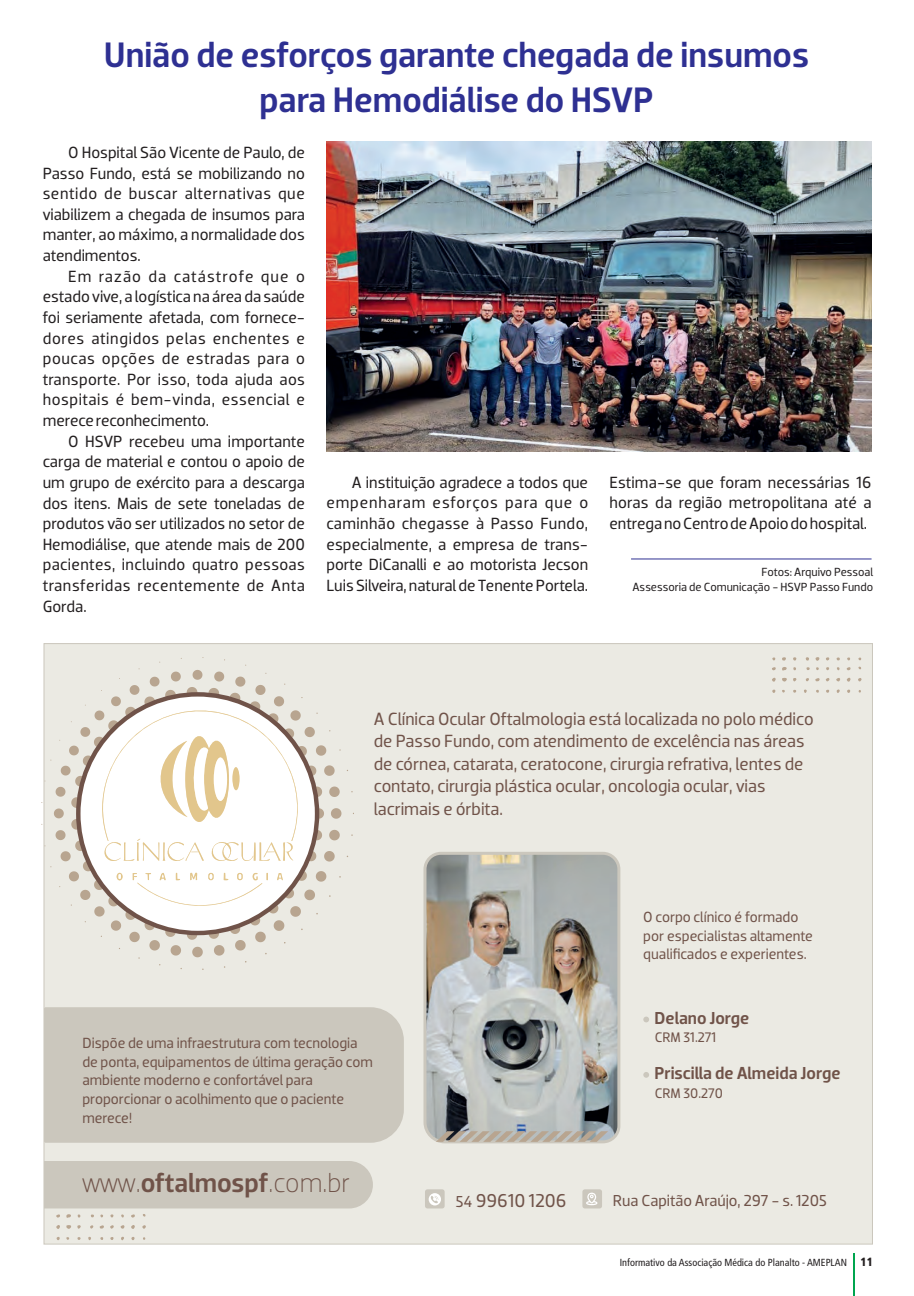
<style>
.page{position:relative;width:914px;height:1296px;background:#fff}
.page>*{position:absolute;margin:0;border:0;box-sizing:border-box;transform-origin:0 0}
.t1{font:500 36px/45px "Dobra";color:#2e3092;text-align:center}
.t2{font:300 27.3px "Dobra";letter-spacing:-.01em;color:#705349}
.t3{font:18.9px "Dobra";color:#705349}
.t4{font:18px/22.5px "Dobra";color:#705349}
.t5{font:500 17.55px "Dobra";color:#705349}
.t6{font:16.5px/20.5px "Dobra";color:#231f20;text-align:justify}
.t7{font:16.2px "Dobra";color:#705349}
.t8{font:15px/18.8px "Dobra";color:#705349}
.t9{font:14.1px "Dobra";color:#705349}
.t10{font:12px/15px "Dobra";color:#231f20;text-align:right}
.t11{font:condensed 10.2px "Frutiger";color:#231f20}
.s1{font-weight:500}
.s2{font-size:16.2px}
.s3{font-weight:900;font-size:11.85px}
</style>
<div class="page">
<div style="left:44px;top:644px;width:828px;height:600px;background:#ebeae3"></div>
<svg style="left:66px;top:1225px;width:5px;height:4px"></svg>
<svg style="left:66px;top:1214px;width:5px;height:4px"></svg>
<svg style="left:100px;top:1225px;width:4px;height:4px"></svg>
<svg style="left:131px;top:1225px;width:4px;height:4px"></svg>
<svg style="left:120px;top:1225px;width:4px;height:4px"></svg>
<svg style="left:110px;top:1225px;width:4px;height:4px"></svg>
<svg style="left:142px;top:1225px;width:4px;height:4px"></svg>
<svg style="left:77px;top:1225px;width:4px;height:4px"></svg>
<svg style="left:131px;top:1214px;width:4px;height:4px"></svg>
<svg style="left:56px;top:1225px;width:4px;height:4px"></svg>
<svg style="left:56px;top:1214px;width:4px;height:4px"></svg>
<svg style="left:100px;top:670px;width:254px;height:300px"></svg>
<img style="left:423px;top:852px;width:198px;height:292px">
<svg style="left:76px;top:692px;width:243px;height:243px;fill:#fff"></svg>
<div style="left:46px;top:1161px;width:327px;height:47px;background:#cbc7bd"></div>
<svg style="left:582px;top:1189px;width:20px;height:19px"></svg>
<svg style="left:425px;top:1189px;width:19px;height:19px"></svg>
<div style="left:44px;top:1007px;width:360px;height:136px;background:#cbc7bd"></div>
<svg style="left:782px;top:678px;width:4px;height:4px"></svg>
<svg style="left:782px;top:667px;width:4px;height:4px"></svg>
<svg style="left:846px;top:678px;width:4px;height:4px"></svg>
<svg style="left:815px;top:657px;width:4px;height:4px"></svg>
<svg style="left:782px;top:657px;width:4px;height:4px"></svg>
<svg style="left:805px;top:657px;width:4px;height:4px"></svg>
<svg style="left:436px;top:1131px;width:172px;height:11px;background:#b3ab9f"></svg>
<svg style="left:643px;top:1017px;width:6px;height:5px"></svg>
<svg style="left:643px;top:1072px;width:6px;height:6px"></svg>
<hr style="left:853px;top:1253px;width:1px;height:43px;background:#00a54f">
<img style="left:326px;top:141px;width:545px;height:311px">
<hr style="left:631px;top:559px;width:240px;height:1px;background:#2e3092">
<h1 class="t1" style="left:104px;top:36px;width:706px">União de esforços garante chegada de insumos para Hemodiálise do HSVP</h1>
<p class="t6" style="left:43px;top:144px;width:264px;text-indent:26px">O Hospital São Vicente de Paulo, de Passo Fundo, está se mobilizando no sentido de buscar alternativas que viabilizem a chegada de insumos para manter, ao máximo, a normalidade dos atendimentos.</p>
<p class="t6" style="left:43px;top:267px;width:264px;text-indent:26px">Em razão da catástrofe que o estado vive, a logística na área da saúde foi seriamente afetada, com fornece&shy;dores atingidos pelas enchentes e poucas opções de estradas para o transporte. Por isso, toda ajuda aos hospitais é bem-vinda, essencial e merecereconhecimento.</p>
<p class="t6" style="left:43px;top:432px;width:264px;text-indent:26px">O HSVP recebeu uma importante carga de material e contou o apoio de um grupo de exército para a descarga dos itens. Mais de sete toneladas de produtos vão ser utilizados no setor de Hemodiálise, que atende mais de 200 pacientes, incluindo quatro pessoas transferidas recentemente de Anta Gorda.</p>
<p class="t6" style="left:326px;top:473px;width:263px;text-indent:26px">A instituição agradece a todos que empenharam esforços para que o caminhão chegasse à Passo Fundo, especialmente, a empresa de trans&shy;porte DiCanalli e ao motorista Jecson Luis Silveira, natural de Tenente Portela.</p>
<p class="t6" style="left:609px;top:473px;width:263px">Estima-se que foram necessárias 16 horas da região metropolitana até a entreganoCentrodeApoiodohospital.</p>
<p class="t10" style="left:632px;top:566px;width:242px">Fotos: Arquivo Pessoal<br>Assessoria de Comunicação - HSVP Passo Fundo</p>
<p class="t4" style="left:374px;top:709px;width:441px">A Clínica Ocular Oftalmologia está localizada no polo médico de Passo Fundo, com atendimento de excelência nas áreas de córnea, catarata, ceratocone, cirurgia refrativa, lentes de contato, cirurgia plástica ocular, oncologia ocular, vias lacrimais e órbita.</p>
<p class="t8" style="left:643px;top:909px;width:171px">O corpo clínico é formado por especialistas altamente qualificados e experientes.</p>
<p class="t8" style="left:82px;top:1035px;width:292px">Dispõe de uma infraestrutura com tecnologia de ponta, equipamentos de última geração com ambiente moderno e confortável para proporcionar o acolhimento que o paciente merece!</p>
<h2 class="t2" style="left:82px;top:1166px;width:270px">www.<span class="s1">oftalmospf</span>.com.br</h2>
<p class="t5" style="left:654px;top:1012px;width:96px">Delano Jorge</p>
<p class="t9" style="left:654px;top:1032px;width:63px">CRM 31.271</p>
<p class="t5" style="left:654px;top:1067px;width:187px">Priscilla de Almeida Jorge</p>
<p class="t9" style="left:654px;top:1088px;width:70px">CRM 30.270</p>
<p class="t3" style="left:456px;top:1193px;width:112px"><span class="s2">54</span> 99610 1206</p>
<p class="t7" style="left:613px;top:1195px;width:215px">Rua Capitão Araújo, 297 - s. 1205</p>
<p class="t11" style="left:620px;top:1259px;width:255px">Informativo da Associação Médica do Planalto - AMEPLAN <span class="s3">11</span></p>
</div>
